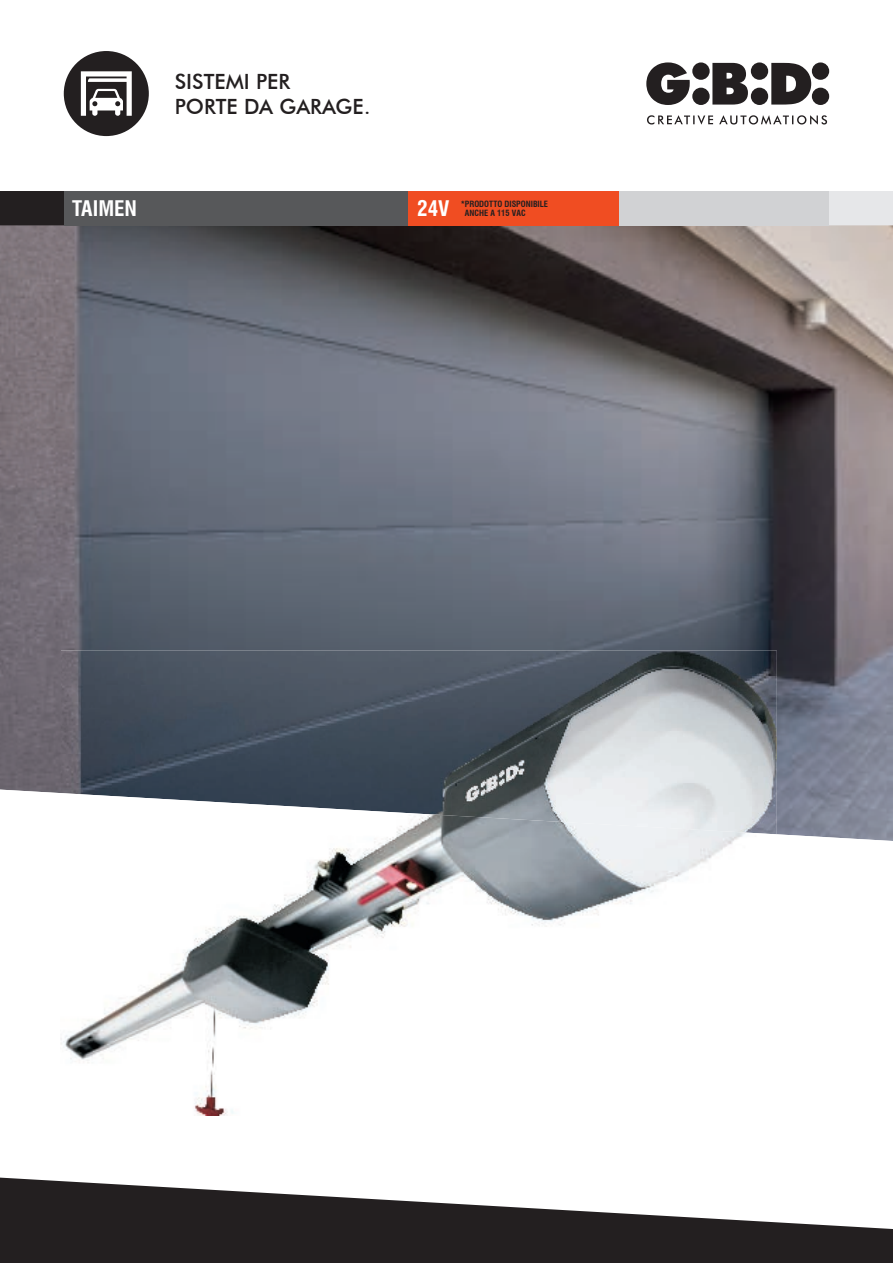
<style>
.page{position:relative;width:893px;height:1263px;background:#fff}
.page>*{position:absolute;margin:0;border:0;box-sizing:border-box;transform-origin:0 0}
.t1{font:500 21px/25.2px "Futura BT";color:#231f20}
.t2{font:700 condensed 21px "Swiss 721 BT";color:#fff}
.t3{font:700 condensed 8.4px/9px "Swiss 721 BT";color:#231f20}
</style>
<div class="page">
<div style="left:64px;top:191px;width:829px;height:34px;background:#e6e7e9"></div>
<div style="left:0;top:191px;width:64px;height:34px;background:#231f20"></div>
<svg style="left:646px;top:62px;width:183px;height:63px"></svg>
<svg style="left:0;top:1177px;width:893px;height:86px;fill:#231f20"></svg>
<img style="left:0;top:225px;width:893px;height:564px">
<svg style="left:0;top:789px;width:893px;height:52px"></svg>
<div style="left:64px;top:51px;width:85px;height:85px;background:#231f20;border-radius:50%"></div>
<svg style="left:81px;top:71px;width:51px;height:45px"></svg>
<div style="left:64px;top:191px;width:344px;height:34px;background:#57585a"></div>
<div style="left:619px;top:191px;width:210px;height:34px;background:#d1d2d4"></div>
<div style="left:408px;top:191px;width:211px;height:34px;background:#f04d22"></div>
<img style="left:61px;top:651px;width:716px;height:142px">
<img style="left:61px;top:793px;width:716px;height:322px">
<h1 class="t1" style="left:175px;top:69px;width:197px">SISTEMI PER<br>PORTE DA GARAGE.</h1>
<h1 class="t2" style="left:72px;top:196px;width:66px">TAIMEN</h1>
<h1 class="t2" style="left:417px;top:196px;width:34px">24V</h1>
<p class="t3" style="left:465px;top:199px;width:85px;text-indent:-4px">* PRODOTTO DISPONIBILE<br>ANCHE A 115 VAC</p>
</div>
